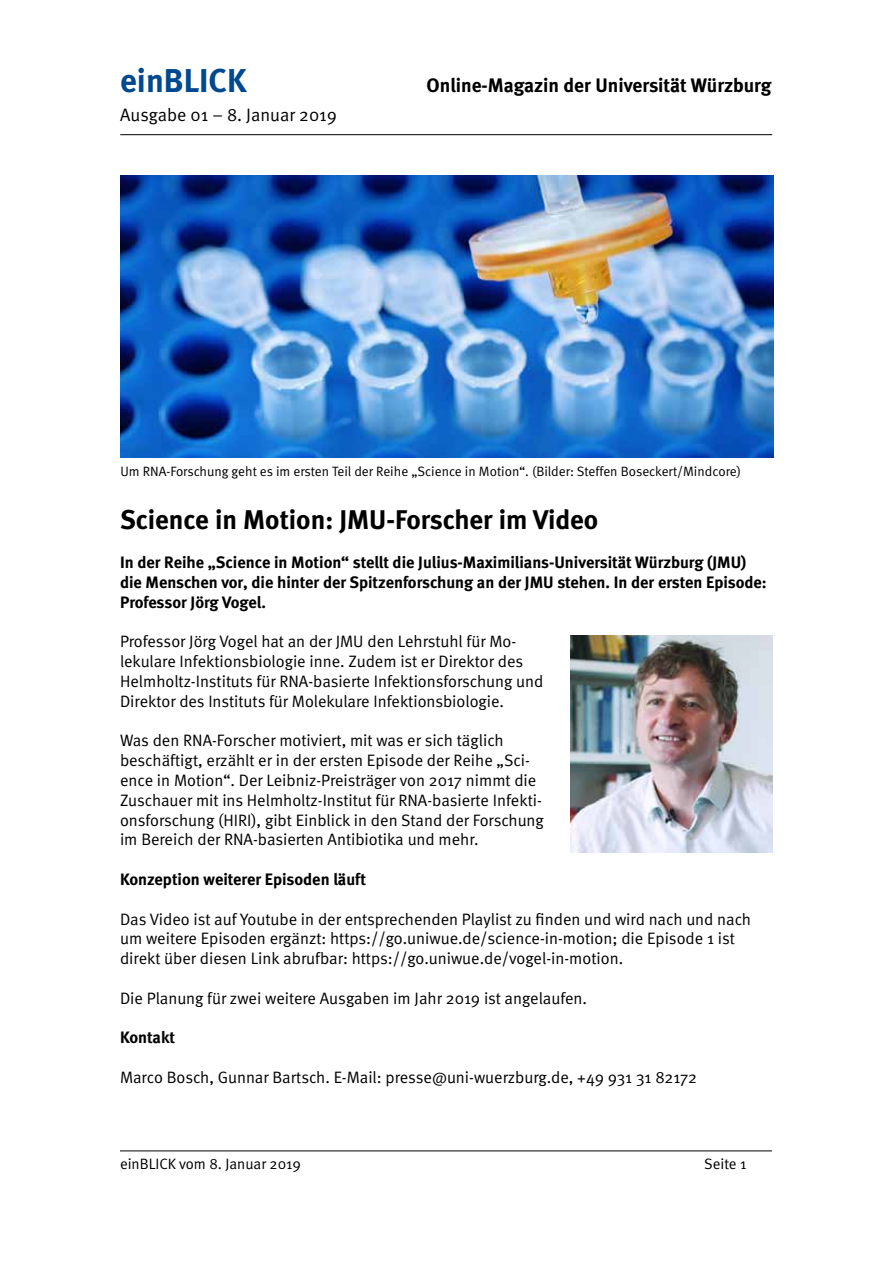
<style>
.page{position:relative;width:893px;height:1263px;background:#fff}
.page>*{position:absolute;margin:0;border:0;box-sizing:border-box;transform-origin:0 0}
.t1{font:700 33px "Meta";color:#004990}
.t2{font:700 27px "Meta";color:#000}
.t3{font:700 19.5px "Meta";color:#000}
.t4{font:18px "Meta Normal";color:#000}
.t5{font:16.5px/19.8px "Meta Normal";color:#000}
.t6{font:700 16.5px/19.8px "Meta";color:#000}
.t7{font:15px "Meta Normal";color:#000}
.t8{font:13.5px "Meta Normal";color:#000}
</style>
<div class="page">
<hr style="left:120px;top:134px;width:652px;height:1px;background:#000">
<hr style="left:120px;top:1150px;width:652px;height:1px;background:#000">
<img style="left:120px;top:176px;width:653px;height:281px">
<img style="left:570px;top:636px;width:202px;height:217px">
<h1 class="t1" style="left:120px;top:61px;width:128px">einBLICK</h1>
<p class="t3" style="left:427px;top:74px;width:346px">Online-Magazin der Universität Würzburg</p>
<p class="t4" style="left:120px;top:105px;width:218px">Ausgabe 01 – 8. Januar 2019</p>
<p class="t8" style="left:120px;top:464px;width:622px">Um RNA-Forschung geht es im ersten Teil der Reihe „Science in Motion“. (Bilder: Steffen Boseckert/Mindcore)</p>
<h2 class="t2" style="left:120px;top:503px;width:480px">Science in Motion: JMU-Forscher im Video</h2>
<p class="t6" style="left:120px;top:552px;width:648px">In der Reihe „Science in Motion“ stellt die Julius-Maximilians-Universität Würzburg (JMU) die Menschen vor, die hinter der Spitzenforschung an der JMU stehen. In der ersten Episode:<br>Professor Jörg Vogel.</p>
<p class="t5" style="left:120px;top:632px;width:425px">Professor Jörg Vogel hat an der JMU den Lehrstuhl für Mo&shy;lekulare Infektionsbiologie inne. Zudem ist er Direktor des Helmholtz-Instituts für RNA-basierte Infektionsforschung und Direktor des Instituts für Molekulare Infektionsbiologie.</p>
<p class="t5" style="left:120px;top:731px;width:425px">Was den RNA-Forscher motiviert, mit was er sich täglich beschäftigt, erzählt er in der ersten Episode der Reihe „Sci&shy;ence in Motion“. Der Leibniz-Preisträger von 2017 nimmt die Zuschauer mit ins Helmholtz-Institut für RNA-basierte Infekti&shy;onsforschung (HIRI), gibt Einblick in den Stand der Forschung im Bereich der RNA-basierten Antibiotika und mehr.</p>
<p class="t6" style="left:120px;top:869px;width:247px">Konzeption weiterer Episoden läuft</p>
<p class="t5" style="left:120px;top:909px;width:632px">Das Video ist auf Youtube in der entsprechenden Playlist zu finden und wird nach und nach um weitere Episoden ergänzt: https://go.uniwue.de/science-in-motion; die Episode 1 ist direkt über diesen Link abrufbar: https://go.uniwue.de/vogel-in-motion.</p>
<p class="t5" style="left:120px;top:988px;width:469px">Die Planung für zwei weitere Ausgaben im Jahr 2019 ist angelaufen.</p>
<p class="t6" style="left:120px;top:1027px;width:57px">Kontakt</p>
<p class="t5" style="left:120px;top:1067px;width:578px">Marco Bosch, Gunnar Bartsch. E-Mail: presse@uni-wuerzburg.de, +49 931 31 82172</p>
<p class="t7" style="left:120px;top:1155px;width:182px">einBLICK vom 8. Januar 2019</p>
<p class="t7" style="left:704px;top:1155px;width:44px">Seite 1</p>
</div>
